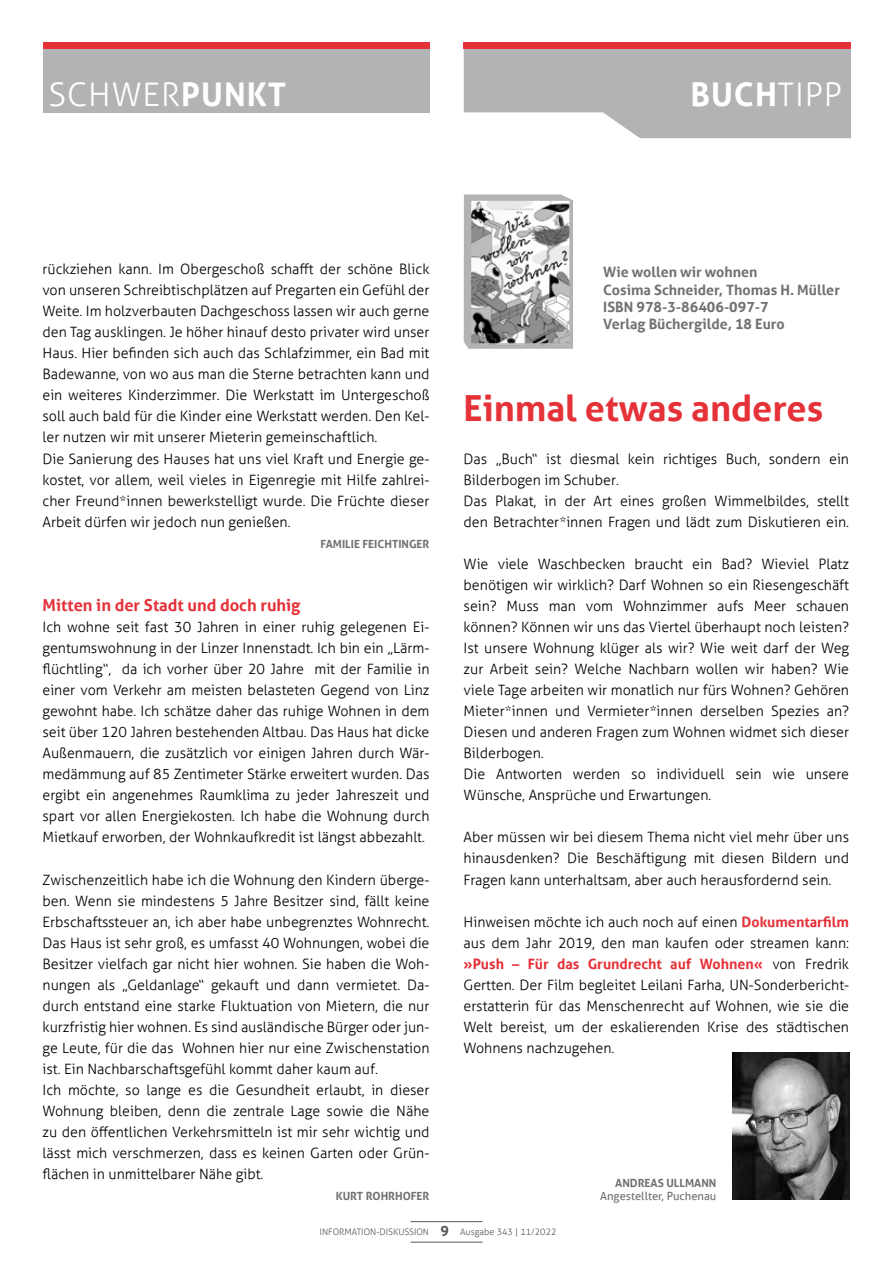
<style>
.page{position:relative;width:893px;height:1263px;background:#fff}
.page>*{position:absolute;margin:0;border:0;box-sizing:border-box;transform-origin:0 0}
.t1{font:700 36px "Aller";color:#e53138}
.t2{font:300 32.55px "Aller";letter-spacing:.03em;color:#fff}
.t3{font:700 32.55px "Aller";color:#fff}
.t4{font:700 16.5px "Aller";color:#e53138}
.t5{font:300 14.25px/21px "Aller";color:#000}
.t6{font:700 14.25px/17.4px "Aller";color:#707172}
.t7{font:700 11.25px "Aller";color:#707172}
.t8{font:11.25px "Aller";color:#707172}
.t9{font:300 9px "Aller";color:#58585a}
.s1{font-weight:700}
.s2{font-weight:300}
.s3{font-weight:700;color:#e53138}
.s4{font-weight:700;font-size:14.25px}
</style>
<div class="page">
<hr style="left:411px;top:1221px;width:71px;height:1px;background:#58585a">
<hr style="left:411px;top:1242px;width:71px;height:1px;background:#58585a">
<div style="left:43px;top:49px;width:386px;height:64px;background:#b1b3b4"></div>
<div style="left:43px;top:43px;width:386px;height:6px;background:#e53138"></div>
<svg style="left:464px;top:49px;width:387px;height:89px;background:#babbbc"></svg>
<img style="left:732px;top:1052px;width:118px;height:147px">
<svg style="left:464px;top:195px;width:109px;height:154px;background:#b3b5b6"></svg>
<img style="left:473px;top:202px;width:95px;height:140px">
<div style="left:470px;top:199px;width:101px;height:146px;border:2px solid #b1b3b4"></div>
<div style="left:463px;top:42px;width:388px;height:7px;background:#e53138"></div>
<h2 class="t2" style="left:48px;top:75px;width:239px">SCHWER<span class="s1">PUNKT</span></h2>
<h2 class="t3" style="left:690px;top:74px;width:153px">BUCH<span class="s2">TIPP</span></h2>
<p class="t5" style="left:43px;top:259px;width:388px">rückziehen kann. Im Obergeschoß schafft der schöne Blick von unseren Schreibtischplätzen auf Pregarten ein Gefühl der Weite. Im holzverbauten Dachgeschoss lassen wir auch gerne den Tag ausklingen. Je höher hinauf desto privater wird unser Haus. Hier befinden sich auch das Schlafzimmer, ein Bad mit Badewanne, von wo aus man die Sterne betrachten kann und ein weiteres Kinderzimmer. Die Werkstatt im Untergeschoß soll auch bald für die Kinder eine Werkstatt werden. Den Kel&shy;ler nutzen wir mit unserer Mieterin gemeinschaftlich.<br>Die Sanierung des Hauses hat uns viel Kraft und Energie ge&shy;kostet, vor allem, weil vieles in Eigenregie mit Hilfe zahlrei&shy;cher Freund*innen bewerkstelligt wurde. Die Früchte dieser Arbeit dürfen wir jedoch nun genießen.</p>
<p class="t7" style="left:321px;top:537px;width:110px">FAMILIE FEICHTINGER</p>
<p class="t4" style="left:43px;top:595px;width:260px">Mitten in der Stadt und doch ruhig</p>
<p class="t5" style="left:43px;top:616px;width:388px;text-align:justify">Ich wohne seit fast 30 Jahren in einer ruhig gelegenen Ei&shy;gentumswohnung in der Linzer Innenstadt. Ich bin ein „Lärm&shy;flüchtling“, da ich vorher über 20 Jahre mit der Familie in einer vom Verkehr am meisten belasteten Gegend von Linz gewohnt habe. Ich schätze daher das ruhige Wohnen in dem seit über 120 Jahren bestehenden Altbau. Das Haus hat dicke Außenmauern, die zusätzlich vor einigen Jahren durch Wär&shy;medämmung auf 85 Zentimeter Stärke erweitert wurden. Das ergibt ein angenehmes Raumklima zu jeder Jahreszeit und spart vor allen Energiekosten. Ich habe die Wohnung durch Mietkauf erworben, der Wohnkaufkredit ist längst abbezahlt.</p>
<p class="t5" style="left:43px;top:869px;width:388px">Zwischenzeitlich habe ich die Wohnung den Kindern überge&shy;ben. Wenn sie mindestens 5 Jahre Besitzer sind, fällt keine Erbschaftssteuer an, ich aber habe unbegrenztes Wohnrecht.<br>Das Haus ist sehr groß, es umfasst 40 Wohnungen, wobei die Besitzer vielfach gar nicht hier wohnen. Sie haben die Woh&shy;nungen als „Geldanlage“ gekauft und dann vermietet. Da&shy;durch entstand eine starke Fluktuation von Mietern, die nur kurzfristig hier wohnen. Es sind ausländische Bürger oder jun&shy;ge Leute, für die das Wohnen hier nur eine Zwischenstation ist. Ein Nachbarschaftsgefühl kommt daher kaum auf.<br>Ich möchte, so lange es die Gesundheit erlaubt, in dieser Wohnung bleiben, denn die zentrale Lage sowie die Nähe zu den öffentlichen Verkehrsmitteln ist mir sehr wichtig und lässt mich verschmerzen, dass es keinen Garten oder Grün&shy;flächen in unmittelbarer Nähe gibt.</p>
<p class="t7" style="left:336px;top:1189px;width:95px">KURT ROHRHOFER</p>
<p class="t6" style="left:603px;top:263px;width:238px">Wie wollen wir wohnen<br>Cosima Schneider, Thomas H. Müller<br>ISBN 978-3-86406-097-7<br>Verlag Büchergilde, 18 Euro</p>
<h1 class="t1" style="left:464px;top:386px;width:361px">Einmal etwas anderes</h1>
<p class="t5" style="left:464px;top:448px;width:387px">Das „Buch“ ist diesmal kein richtiges Buch, sondern ein Bilderbogen im Schuber.<br>Das Plakat, in der Art eines großen Wimmelbildes, stellt den Betrachter*innen Fragen und lädt zum Diskutieren ein.</p>
<p class="t5" style="left:464px;top:553px;width:387px">Wie viele Waschbecken braucht ein Bad? Wieviel Platz benötigen wir wirklich? Darf Wohnen so ein Riesengeschäft sein? Muss man vom Wohnzimmer aufs Meer schauen können? Können wir uns das Viertel überhaupt noch leisten?<br>Ist unsere Wohnung klüger als wir? Wie weit darf der Weg zur Arbeit sein? Welche Nachbarn wollen wir haben? Wie viele Tage arbeiten wir monatlich nur fürs Wohnen? Gehören Mieter*innen und Vermieter*innen derselben Spezies an?<br>Diesen und anderen Fragen zum Wohnen widmet sich dieser Bilderbogen.<br>Die Antworten werden so individuell sein wie unsere Wünsche, Ansprüche und Erwartungen.</p>
<p class="t5" style="left:464px;top:827px;width:387px;text-align:justify">Aber müssen wir bei diesem Thema nicht viel mehr über uns hinausdenken? Die Beschäftigung mit diesen Bildern und Fragen kann unterhaltsam, aber auch herausfordernd sein.</p>
<p class="t5" style="left:464px;top:911px;width:387px;text-align:justify">Hinweisen möchte ich auch noch auf einen <span class="s3">Dokumentarfilm </span>aus dem Jahr 2019, den man kaufen oder streamen kann: <span class="s3">»Push – Für das Grundrecht auf Wohnen«</span> von Fredrik Gertten. Der Film begleitet Leilani Farha, UN-Sonderbericht&shy;erstatterin für das Menschenrecht auf Wohnen, wie sie die Welt bereist, um der eskalierenden Krise des städtischen Wohnens nachzugehen.</p>
<p class="t7" style="left:615px;top:1176px;width:103px">ANDREAS ULLMANN</p>
<p class="t8" style="left:600px;top:1189px;width:118px">Angestellter, Puchenau</p>
<p class="t9" style="left:320px;top:1226px;width:131px">INFORMATION-DISKUSSION <span class="s4">9</span></p>
<p class="t9" style="left:460px;top:1226px;width:98px">Ausgabe 343 | 11/2022</p>
</div>
